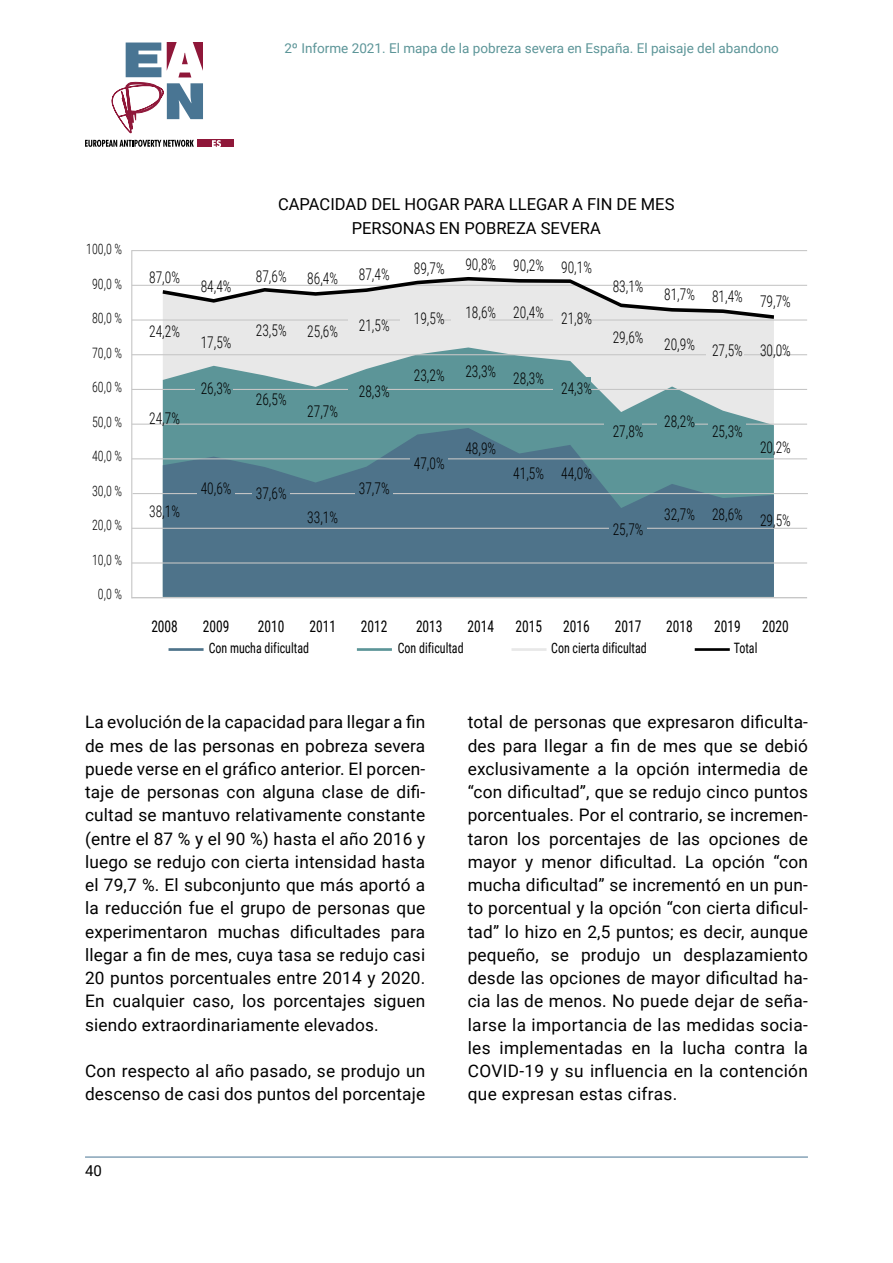
<style>
.page{position:relative;width:893px;height:1263px;background:#fff}
.page>*{position:absolute;margin:0;border:0;box-sizing:border-box;transform-origin:0 0}
.t1{font:26.85px "Roboto Condensed";color:#000;scale:.84 1}
.t2{font:17.25px/23.2px "Roboto";letter-spacing:.01em;color:#000;text-align:justify}
.t3{font:16.5px/24px "Roboto";color:#000;text-align:center}
.t4{font:300 16.05px "Roboto Condensed";color:#000;scale:.84 1}
.t5{font:16.05px "Roboto Condensed";color:#000;scale:.84 1}
.t6{font:15px "Roboto";color:#000}
.t7{font:300 14.25px "Roboto Condensed";color:#000;scale:.84 1}
.t8{font:14.25px "Roboto Condensed";color:#000;scale:.84 1}
.t9{font:13.5px "Roboto";color:#5c9598}
</style>
<div class="page">
<svg style="left:85px;top:43px;width:118px;height:104px"></svg>
<div style="left:198px;top:139px;width:36px;height:8px;background:#8f1739"></div>
<svg style="left:212px;top:140px;width:9px;height:7px"></svg>
<hr style="left:85px;top:1157px;width:723px;height:1px;background:#497593">
<div style="left:163px;top:321px;width:611px;height:26px;background:#e8e8e8"></div>
<svg style="left:163px;top:347px;width:611px;height:81px;background:#93b5b7"></svg>
<svg style="left:163px;top:428px;width:611px;height:169px;background:#527b8d"></svg>
<hr style="left:131px;top:250px;width:1px;height:348px;background:#c6c6c6">
<hr style="left:132px;top:597px;width:675px;height:1px;background:#c6c6c6">
<hr style="left:132px;top:563px;width:675px;height:1px;background:#c6c6c6">
<hr style="left:133px;top:493px;width:675px;height:1px;background:#c6c6c6">
<hr style="left:132px;top:458px;width:675px;height:1px;background:#c6c6c6">
<hr style="left:132px;top:528px;width:675px;height:1px;background:#c6c6c6">
<hr style="left:132px;top:424px;width:675px;height:1px;background:#c6c6c6">
<hr style="left:132px;top:354px;width:675px;height:1px;background:#c6c6c6">
<hr style="left:132px;top:389px;width:675px;height:1px;background:#c6c6c6">
<hr style="left:132px;top:320px;width:675px;height:1px;background:#c6c6c6">
<hr style="left:132px;top:285px;width:675px;height:1px;background:#c6c6c6">
<hr style="left:132px;top:250px;width:675px;height:1px;background:#c6c6c6">
<hr style="left:169px;top:648px;width:35px;height:3px;background:#4e738a">
<hr style="left:357px;top:648px;width:35px;height:3px;background:#5c9598">
<hr style="left:511px;top:648px;width:35px;height:3px;background:#e8e8e8">
<hr style="left:695px;top:648px;width:35px;height:3px;background:#000">
<svg style="left:159px;top:277px;width:618px;height:44px"></svg>
<div style="left:348px;top:314px;width:38px;height:20px;background:#e8e8e8"></div>
<div style="left:400px;top:308px;width:38px;height:20px;background:#e8e8e8"></div>
<div style="left:451px;top:304px;width:38px;height:20px;background:#e8e8e8"></div>
<div style="left:553px;top:306px;width:38px;height:20px;background:#e8e8e8"></div>
<div style="left:706px;top:340px;width:38px;height:20px;background:#e8e8e8"></div>
<div style="left:195px;top:377px;width:38px;height:20px;background:#5c9598"></div>
<div style="left:348px;top:382px;width:38px;height:20px;background:#5c9598"></div>
<div style="left:553px;top:377px;width:38px;height:20px;background:#5c9598"></div>
<div style="left:604px;top:421px;width:38px;height:20px;background:#5c9598"></div>
<div style="left:657px;top:411px;width:38px;height:20px;background:#5c9598"></div>
<div style="left:708px;top:421px;width:38px;height:20px;background:#5c9598"></div>
<div style="left:252px;top:484px;width:38px;height:20px;background:#4e738a"></div>
<div style="left:609px;top:520px;width:38px;height:20px;background:#4e738a"></div>
<div style="left:197px;top:479px;width:38px;height:20px;background:#4e738a"></div>
<div style="left:355px;top:479px;width:38px;height:20px;background:#4e738a"></div>
<div style="left:410px;top:453px;width:38px;height:20px;background:#4e738a"></div>
<p class="t9" style="left:284px;top:38px;width:496px">2º Informe 2021. El mapa de la pobreza severa en España. El paisaje del abandono</p>
<h1 class="t1" style="left:316px;top:175px;width:355px">PERSONAS EN POBREZA SEVERA</h1>
<p class="t3" style="left:278px;top:192px;width:398px">CAPACIDAD DEL HOGAR PARA LLEGAR A FIN DE MES<br>PERSONAS EN POBREZA SEVERA</p>
<p class="t7" style="left:86px;top:239px;width:44px">100,0 %</p>
<p class="t7" style="left:92px;top:274px;width:37px">90,0 %</p>
<p class="t7" style="left:92px;top:308px;width:37px">80,0 %</p>
<p class="t7" style="left:92px;top:343px;width:37px">70,0 %</p>
<p class="t4" style="left:149px;top:266px;width:38px">87,0%</p>
<p class="t4" style="left:149px;top:320px;width:38px">24,2%</p>
<p class="t4" style="left:201px;top:275px;width:38px">84,4%</p>
<p class="t4" style="left:201px;top:331px;width:38px">17,5%</p>
<p class="t4" style="left:256px;top:265px;width:38px">87,6%</p>
<p class="t4" style="left:256px;top:319px;width:38px">23,5%</p>
<p class="t4" style="left:307px;top:267px;width:38px">86,4%</p>
<p class="t4" style="left:307px;top:320px;width:38px">25,6%</p>
<p class="t4" style="left:359px;top:263px;width:38px">87,4%</p>
<p class="t4" style="left:359px;top:314px;width:38px">21,5%</p>
<p class="t4" style="left:414px;top:257px;width:38px">89,7%</p>
<p class="t4" style="left:414px;top:307px;width:38px">19,5%</p>
<p class="t4" style="left:465px;top:253px;width:38px">90,8%</p>
<p class="t4" style="left:465px;top:301px;width:38px">18,6%</p>
<p class="t4" style="left:513px;top:254px;width:38px">90,2%</p>
<p class="t4" style="left:513px;top:301px;width:38px">20,4%</p>
<p class="t4" style="left:561px;top:256px;width:38px">90,1%</p>
<p class="t4" style="left:561px;top:307px;width:38px">21,8%</p>
<p class="t4" style="left:613px;top:275px;width:38px">83,1%</p>
<p class="t4" style="left:613px;top:326px;width:38px">29,6%</p>
<p class="t4" style="left:664px;top:283px;width:38px">81,7%</p>
<p class="t4" style="left:664px;top:333px;width:38px">20,9%</p>
<p class="t4" style="left:712px;top:285px;width:38px">81,4%</p>
<p class="t4" style="left:712px;top:339px;width:38px">27,5%</p>
<p class="t4" style="left:760px;top:290px;width:38px">79,7%</p>
<p class="t4" style="left:760px;top:339px;width:38px">30,0%</p>
<p class="t7" style="left:92px;top:377px;width:37px">60,0 %</p>
<p class="t7" style="left:92px;top:412px;width:37px">50,0 %</p>
<p class="t7" style="left:92px;top:446px;width:37px">40,0 %</p>
<p class="t7" style="left:92px;top:481px;width:37px">30,0 %</p>
<p class="t4" style="left:149px;top:407px;width:38px">24,7%</p>
<p class="t4" style="left:201px;top:377px;width:38px">26,3%</p>
<p class="t4" style="left:201px;top:477px;width:38px">40,6%</p>
<p class="t4" style="left:256px;top:388px;width:38px">26,5%</p>
<p class="t4" style="left:307px;top:400px;width:38px">27,7%</p>
<p class="t4" style="left:359px;top:380px;width:38px">28,3%</p>
<p class="t4" style="left:256px;top:482px;width:38px">37,6%</p>
<p class="t4" style="left:359px;top:477px;width:38px">37,7%</p>
<p class="t4" style="left:414px;top:364px;width:38px">23,2%</p>
<p class="t4" style="left:414px;top:452px;width:38px">47,0%</p>
<p class="t4" style="left:465px;top:360px;width:38px">23,3%</p>
<p class="t4" style="left:513px;top:367px;width:38px">28,3%</p>
<p class="t4" style="left:561px;top:377px;width:38px">24,3%</p>
<p class="t4" style="left:465px;top:437px;width:38px">48,9%</p>
<p class="t4" style="left:513px;top:462px;width:38px">41,5%</p>
<p class="t4" style="left:561px;top:462px;width:38px">44,0%</p>
<p class="t4" style="left:613px;top:420px;width:38px">27,8%</p>
<p class="t4" style="left:664px;top:410px;width:38px">28,2%</p>
<p class="t4" style="left:712px;top:420px;width:38px">25,3%</p>
<p class="t4" style="left:760px;top:436px;width:38px">20,2%</p>
<p class="t7" style="left:92px;top:515px;width:37px">20,0 %</p>
<p class="t4" style="left:149px;top:500px;width:38px">38,1%</p>
<p class="t4" style="left:307px;top:506px;width:38px">33,1%</p>
<p class="t4" style="left:613px;top:518px;width:38px">25,7%</p>
<p class="t4" style="left:664px;top:503px;width:38px">32,7%</p>
<p class="t4" style="left:712px;top:503px;width:38px">28,6%</p>
<p class="t4" style="left:760px;top:509px;width:38px">29,5%</p>
<p class="t7" style="left:92px;top:550px;width:37px">10,0 %</p>
<p class="t7" style="left:98px;top:584px;width:30px">0,0 %</p>
<p class="t5" style="left:151px;top:615px;width:33px">2008</p>
<p class="t5" style="left:203px;top:615px;width:33px">2009</p>
<p class="t5" style="left:258px;top:615px;width:33px">2010</p>
<p class="t5" style="left:309px;top:615px;width:33px">2011</p>
<p class="t5" style="left:361px;top:615px;width:33px">2012</p>
<p class="t5" style="left:416px;top:615px;width:33px">2013</p>
<p class="t5" style="left:467px;top:615px;width:33px">2014</p>
<p class="t5" style="left:515px;top:615px;width:33px">2015</p>
<p class="t5" style="left:563px;top:615px;width:33px">2016</p>
<p class="t5" style="left:615px;top:615px;width:33px">2017</p>
<p class="t5" style="left:666px;top:615px;width:33px">2018</p>
<p class="t5" style="left:714px;top:615px;width:33px">2019</p>
<p class="t5" style="left:762px;top:615px;width:33px">2020</p>
<p class="t8" style="left:209px;top:638px;width:121px">Con mucha dificultad</p>
<p class="t8" style="left:398px;top:638px;width:80px">Con dificultad</p>
<p class="t8" style="left:551px;top:638px;width:115px">Con cierta dificultad</p>
<p class="t8" style="left:734px;top:638px;width:30px">Total</p>
<p class="t2" style="left:85px;top:710px;width:342px">La evolución de la capacidad para llegar a fin de mes de las personas en pobreza severa puede verse en el gráfico anterior. El porcen&shy;taje de personas con alguna clase de difi&shy;cultad se mantuvo relativamente constante (entre el 87 % y el 90 %) hasta el año 2016 y luego se redujo con cierta intensidad hasta el 79,7 %. El subconjunto que más aportó a la reducción fue el grupo de personas que experimentaron muchas dificultades para llegar a fin de mes, cuya tasa se redujo casi 20 puntos porcentuales entre 2014 y 2020.<br>En cualquier caso, los porcentajes siguen siendo extraordinariamente elevados.</p>
<p class="t2" style="left:85px;top:1059px;width:342px">Con respecto al año pasado, se produjo un descenso de casi dos puntos del porcentaje</p>
<p class="t6" style="left:85px;top:1160px;width:18px">40</p>
<p class="t2" style="left:468px;top:710px;width:342px">total de personas que expresaron dificulta&shy;des para llegar a fin de mes que se debió exclusivamente a la opción intermedia de “con dificultad”, que se redujo cinco puntos porcentuales. Por el contrario, se incremen&shy;taron los porcentajes de las opciones de mayor y menor dificultad. La opción “con mucha dificultad” se incrementó en un pun&shy;to porcentual y la opción “con cierta dificul&shy;tad” lo hizo en 2,5 puntos; es decir, aunque pequeño, se produjo un desplazamiento desde las opciones de mayor dificultad ha&shy;cia las de menos. No puede dejar de seña&shy;larse la importancia de las medidas socia&shy;les implementadas en la lucha contra la COVID-19 y su influencia en la contención que expresan estas cifras.</p>
</div>
